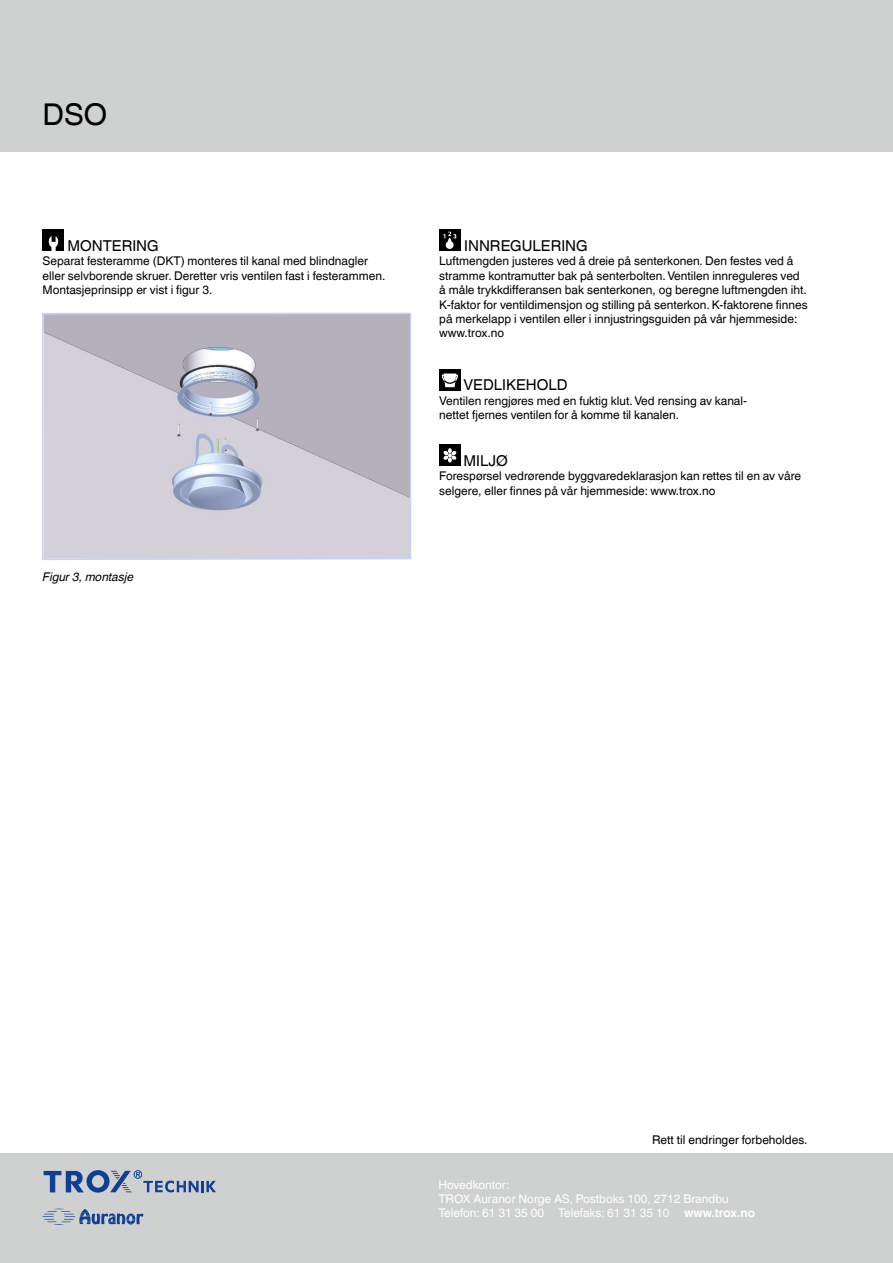
<style>
.page{position:relative;width:893px;height:1263px;background:#fff}
.page>*{position:absolute;margin:0;border:0;box-sizing:border-box;transform-origin:0 0}
.t1{font:30px "TROX Helvetica";color:#000}
.t2{font:15px "TROX Helvetica";color:#000}
.t3{font:12px/14.4px "TROX Helvetica";color:#000}
.t4{font:12px/14.4px "TROX Helvetica";color:#fff}
.t5{font:italic 12px "TROX Helvetica";color:#000}
.s1{font-weight:700}
</style>
<div class="page">
<div style="left:0;top:1154px;width:893px;height:109px;background:#cfd0d0"></div>
<div style="left:0;top:0;width:893px;height:152px;background:#cfd0d0"></div>
<svg style="left:43px;top:1208px;width:100px;height:17px"></svg>
<svg style="left:44px;top:1170px;width:172px;height:22px"></svg>
<div style="left:439px;top:230px;width:21px;height:21px;background:#000"></div>
<div style="left:446px;top:241px;width:8px;height:8px;background:#fff;border-radius:50%"></div>
<svg style="left:443px;top:232px;width:13px;height:12px"></svg>
<div style="left:439px;top:369px;width:21px;height:21px;background:#000"></div>
<svg style="left:442px;top:373px;width:16px;height:14px"></svg>
<div style="left:439px;top:445px;width:21px;height:21px;background:#000"></div>
<svg style="left:443px;top:448px;width:13px;height:14px"></svg>
<div style="left:43px;top:230px;width:21px;height:21px;background:#000"></div>
<svg style="left:49px;top:236px;width:9px;height:15px"></svg>
<svg style="left:42px;top:312px;width:370px;height:248px;background:#c4c3ce"></svg>
<h1 class="t1" style="left:43px;top:97px;width:66px">DSO</h1>
<p class="t2" style="left:67px;top:237px;width:93px">MONTERING</p>
<p class="t3" style="left:43px;top:254px;width:344px">Separat festeramme (DKT) monteres til kanal med blindnagler eller selvborende skruer. Deretter vris ventilen fast i festerammen.<br>Montasjeprinsipp er vist i figur 3.</p>
<p class="t5" style="left:43px;top:570px;width:93px">Figur 3, montasje</p>
<p class="t2" style="left:464px;top:237px;width:125px">INNREGULERING</p>
<p class="t3" style="left:439px;top:254px;width:370px">Luftmengden justeres ved å dreie på senterkonen. Den festes ved å stramme kontramutter bak på senterbolten. Ventilen innreguleres ved å måle trykkdifferansen bak senterkonen, og beregne luftmengden iht.<br>K-faktor for ventildimensjon og stilling på senterkon. K-faktorene finnes på merkelapp i ventilen eller i innjustringsguiden på vår hjemmeside: www.trox.no</p>
<p class="t2" style="left:463px;top:376px;width:106px">VEDLIKEHOLD</p>
<p class="t3" style="left:439px;top:393px;width:309px">Ventilen rengjøres med en fuktig klut. Ved rensing av kanal&shy;nettet fjernes ventilen for å komme til kanalen.</p>
<p class="t2" style="left:463px;top:452px;width:46px">MILJØ</p>
<p class="t3" style="left:439px;top:469px;width:363px">Forespørsel vedrørende byggvaredeklarasjon kan rettes til en av våre selgere, eller finnes på vår hjemmeside: www.trox.no</p>
<p class="t3" style="left:652px;top:1133px;width:157px">Rett til endringer forbeholdes.</p>
<p class="t4" style="left:438px;top:1177px;width:318px">Hovedkontor:<br>TROX Auranor Norge AS, Postboks 100, 2712 Brandbu<br>Telefon: 61 31 35 00 Telefaks: 61 31 35 10 <span class="s1">www.trox.no</span></p>
</div>
